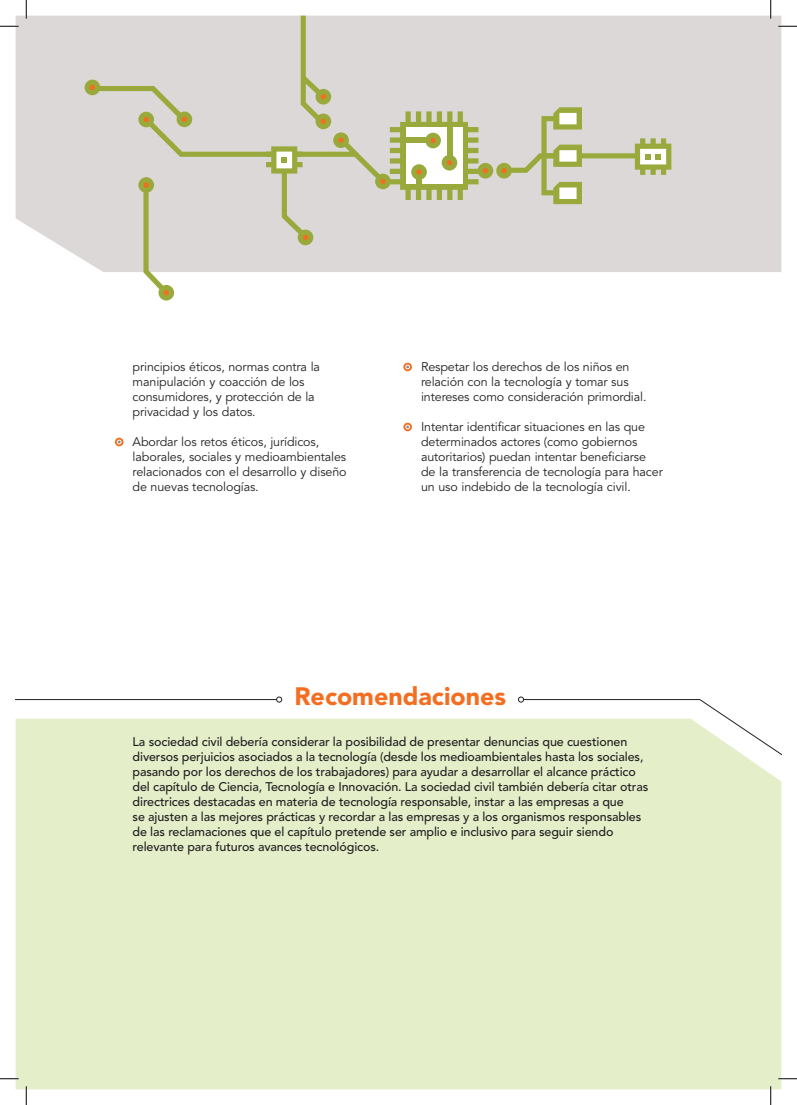
<style>
.page{position:relative;width:797px;height:1105px;background:#fff}
.page>*{position:absolute;margin:0;border:0;box-sizing:border-box;transform-origin:0 0}
.t1{font:900 25px "Avenir LT Std";color:#f36e21}
.t2{font:500 12.5px/15px "Avenir LT Std";letter-spacing:-.01em;color:#231f20}
.t3{font:12.5px/15px "Avenir LT Std";letter-spacing:-.01em;color:#231f20}
</style>
<div class="page">
<div style="left:16px;top:16px;width:765px;height:256px;background:#dbd8d7"></div>
<div style="left:16px;top:719px;width:765px;height:370px;background:#e4efca"></div>
<hr style="left:16px;top:699px;width:263px;height:1px;background:#231f20">
<svg style="left:276px;top:697px;width:6px;height:5px"></svg>
<svg style="left:518px;top:697px;width:263px;height:72px"></svg>
<svg style="left:115px;top:438px;width:8px;height:8px"></svg>
<svg style="left:117px;top:440px;width:5px;height:4px"></svg>
<svg style="left:403px;top:363px;width:9px;height:8px"></svg>
<svg style="left:405px;top:365px;width:5px;height:4px"></svg>
<svg style="left:403px;top:423px;width:9px;height:8px"></svg>
<svg style="left:405px;top:425px;width:5px;height:4px"></svg>
<svg style="left:85px;top:16px;width:586px;height:285px;background:#dad9d0"></svg>
<svg style="left:0;top:25px;width:19px;height:2px"></svg>
<svg style="left:778px;top:25px;width:19px;height:2px"></svg>
<svg style="left:0;top:1078px;width:19px;height:1px"></svg>
<svg style="left:778px;top:1078px;width:19px;height:1px"></svg>
<svg style="left:25px;top:0;width:2px;height:19px"></svg>
<svg style="left:25px;top:1086px;width:2px;height:19px"></svg>
<svg style="left:770px;top:0;width:1px;height:19px"></svg>
<svg style="left:770px;top:1086px;width:1px;height:19px"></svg>
<p class="t3" style="left:133px;top:360px;width:189px">principios éticos, normas contra la manipulación y coacción de los consumidores, y protección de la privacidad y los datos.</p>
<p class="t3" style="left:133px;top:435px;width:215px">Abordar los retos éticos, jurídicos, laborales, sociales y medioambientales relacionados con el desarrollo y diseño de nuevas tecnologías.</p>
<p class="t3" style="left:421px;top:360px;width:227px">Respetar los derechos de los niños en relación con la tecnología y tomar sus intereses como consideración primordial.</p>
<p class="t3" style="left:421px;top:420px;width:243px">Intentar identificar situaciones en las que determinados actores (como gobiernos autoritarios) puedan intentar beneficiarse de la transferencia de tecnología para hacer un uso indebido de la tecnología civil.</p>
<h1 class="t1" style="left:294px;top:681px;width:213px">Recomendaciones</h1>
<p class="t2" style="left:133px;top:735px;width:517px">La sociedad civil debería considerar la posibilidad de presentar denuncias que cuestionen diversos perjuicios asociados a la tecnología (desde los medioambientales hasta los sociales, pasando por los derechos de los trabajadores) para ayudar a desarrollar el alcance práctico del capítulo de Ciencia, Tecnología e Innovación. La sociedad civil también debería citar otras directrices destacadas en materia de tecnología responsable, instar a las empresas a que<br>se ajusten a las mejores prácticas y recordar a las empresas y a los organismos responsables de las reclamaciones que el capítulo pretende ser amplio e inclusivo para seguir siendo relevante para futuros avances tecnológicos.</p>
</div>
